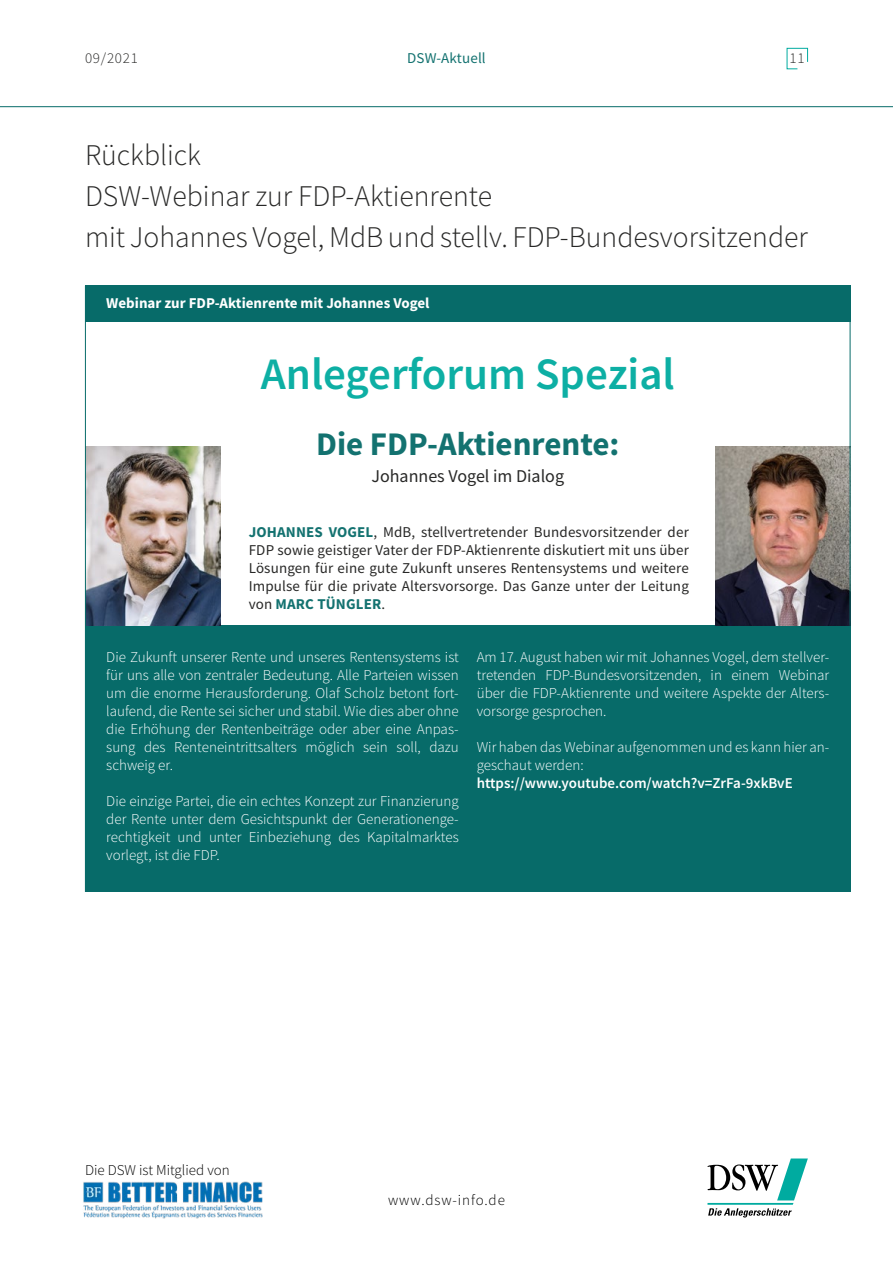
<style>
.page{position:relative;width:893px;height:1263px;background:#fff}
.page>*{position:absolute;margin:0;border:0;box-sizing:border-box;transform-origin:0 0}
.t1{font:600 45px "Source Sans Pro";color:#0dafa4}
.t2{font:700 33px "Source Sans Pro";color:#137270}
.t3{font:300 30px/40.8px "Source Sans Pro";color:#282827}
.t4{font:18px "Source Sans Pro";color:#282827}
.t5{font:300 15px/18px "Source Sans Pro";color:#fff;text-align:justify}
.t6{font:15px/18px "Source Sans Pro";letter-spacing:.01em;color:#282827;text-align:justify}
.t7{font:600 15px "Source Sans Pro";color:#fff}
.t8{font:700 15px "Source Sans Pro";color:#fff}
.t9{font:300 15px "Source Sans Pro";color:#000}
.t10{font:300 15px "Source Sans Pro";letter-spacing:.06em;color:#000}
.t11{font:15px "Source Sans Pro";letter-spacing:.01em;color:#137270}
.t12{font:300 15px "Source Sans Pro";letter-spacing:.05em;color:#282827}
.s1{font-weight:700;color:#137270}
</style>
<div class="page">
<svg style="left:707px;top:1158px;width:101px;height:59px"></svg>
<svg style="left:786px;top:48px;width:22px;height:22px"></svg>
<hr style="left:0;top:106px;width:893px;height:1px;background:#076b69">
<img style="left:83px;top:1182px;width:180px;height:37px">
<div style="left:85px;top:625px;width:765px;height:267px;background:#076b69"></div>
<div style="left:85px;top:286px;width:765px;height:36px;background:#076b69"></div>
<img style="left:87px;top:446px;width:133px;height:179px">
<img style="left:715px;top:446px;width:133px;height:179px">
<p class="t12" style="left:85px;top:49px;width:54px">09/2021</p>
<p class="t11" style="left:407px;top:48px;width:80px">DSW-Aktuell</p>
<p class="t12" style="left:790px;top:49px;width:17px">11</p>
<h3 class="t3" style="left:85px;top:135px;width:724px">Rückblick<br>DSW-Webinar zur FDP-Aktienrente<br>mit Johannes Vogel, MdB und stellv. FDP-Bundesvorsitzender</h3>
<p class="t8" style="left:106px;top:293px;width:325px">Webinar zur FDP-Aktienrente mit Johannes Vogel</p>
<h1 class="t1" style="left:261px;top:345px;width:416px">Anlegerforum Spezial</h1>
<h2 class="t2" style="left:316px;top:422px;width:305px">Die FDP-Aktienrente:</h2>
<p class="t4" style="left:371px;top:464px;width:194px">Johannes Vogel im Dialog</p>
<p class="t6" style="left:249px;top:523px;width:442px"><span class="s1">JOHANNES VOGEL</span>, MdB, stellvertretender Bundesvorsitzender der FDP sowie geistiger Vater der FDP-Aktienrente diskutiert mit uns über Lösungen für eine gute Zukunft unseres Rentensystems und weitere Impulse für die private Altersvorsorge. Das Ganze unter der Leitung von <span class="s1">MARC TÜNGLER</span>.</p>
<p class="t5" style="left:106px;top:648px;width:354px">Die Zukunft unserer Rente und unseres Rentensystems ist für uns alle von zentraler Bedeutung. Alle Parteien wissen um die enorme Herausforderung. Olaf Scholz betont fort&shy;laufend, die Rente sei sicher und stabil. Wie dies aber ohne die Erhöhung der Rentenbeiträge oder aber eine Anpas&shy;sung des Renteneintrittsalters möglich sein soll, dazu schweig er.</p>
<p class="t5" style="left:106px;top:792px;width:354px">Die einzige Partei, die ein echtes Konzept zur Finanzierung der Rente unter dem Gesichtspunkt der Generationenge&shy;rechtigkeit und unter Einbeziehung des Kapitalmarktes vorlegt, ist die FDP.</p>
<p class="t5" style="left:477px;top:648px;width:354px">Am 17. August haben wir mit Johannes Vogel, dem stellver&shy;tretenden FDP-Bundesvorsitzenden, in einem Webinar über die FDP-Aktienrente und weitere Aspekte der Alters&shy;vorsorge gesprochen.</p>
<p class="t5" style="left:477px;top:738px;width:354px">Wir haben das Webinar aufgenommen und es kann hier an&shy;geschaut werden:</p>
<p class="t7" style="left:477px;top:773px;width:318px">https://www.youtube.com/watch?v=ZrFa-9xkBvE</p>
<p class="t9" style="left:85px;top:1161px;width:146px">Die DSW ist Mitglied von</p>
<p class="t10" style="left:388px;top:1191px;width:118px">www.dsw-info.de</p>
</div>
